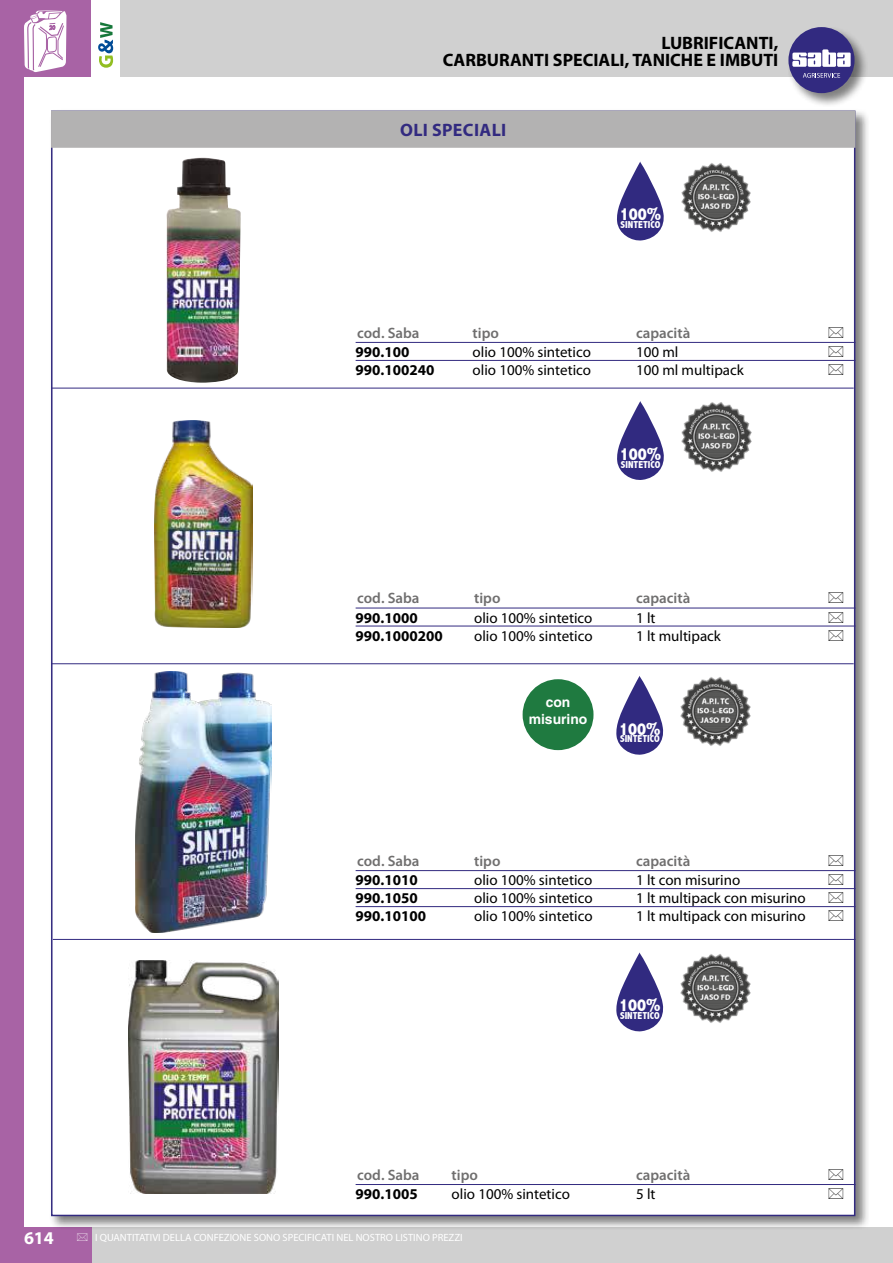
<style>
.page{position:relative;width:893px;height:1263px;background:#fff}
.page>*{position:absolute;margin:0;border:0;box-sizing:border-box;transform-origin:0 0}
.t1{font:700 18px/16.5px "Myriad Pro";color:#000;text-align:right}
.t2{font:700 18px "Myriad Pro";letter-spacing:.02em;color:#322a80}
.t3{font:700 18px "Myriad Pro";color:#fff}
.t4{font:800 condensed 17.7px "Abadi";color:#fff}
.t5{font:15px "Myriad Pro";color:#000}
.t6{font:600 15px "Myriad Pro";color:#706f6f}
.t7{font:700 15px "Myriad Pro";color:#000}
.t8{font:700 13.95px/16.6px "Helvetica";color:#fff;text-align:center}
.t9{font:10.5px "Myriad Pro";color:#fff}
.t10{font:800 condensed 10.05px "Abadi";color:#fff}
</style>
<div class="page">
<div style="left:0;top:1227px;width:893px;height:36px;background:#d0d0d0"></div>
<div style="left:0;top:0;width:893px;height:77px;background:#d0d0d0"></div>
<div style="left:0;top:0;width:24px;height:1263px;background:#a863a5"></div>
<div style="left:0;top:0;width:91px;height:77px;background:#a863a5"></div>
<div style="left:0;top:1227px;width:91px;height:36px;background:#a863a5"></div>
<div style="left:91px;top:0;width:29px;height:77px;background:#fff"></div>
<svg style="left:98px;top:22px;width:15px;height:46px"></svg>
<svg style="left:24px;top:10px;width:42px;height:62px;background:#e7d5e6"></svg>
<div style="left:49px;top:109px;width:821px;height:1122px;background:#000;opacity:.5"></div>
<div style="left:51px;top:111px;width:804px;height:1105px;background:#fff;border:2px solid #322a80"></div>
<hr style="left:51px;top:388px;width:803px;height:1px;background:#322a80">
<hr style="left:51px;top:663px;width:803px;height:1px;background:#322a80">
<hr style="left:53px;top:939px;width:802px;height:1px;background:#322a80">
<hr style="left:356px;top:342px;width:499px;height:1px;background:#322a80">
<hr style="left:356px;top:360px;width:499px;height:1px;background:#322a80">
<img style="left:166px;top:158px;width:75px;height:225px">
<svg style="left:617px;top:161px;width:47px;height:80px"></svg>
<img style="left:681px;top:163px;width:70px;height:69px">
<hr style="left:356px;top:608px;width:499px;height:1px;background:#322a80">
<hr style="left:356px;top:626px;width:499px;height:1px;background:#322a80">
<img style="left:155px;top:420px;width:97px;height:208px">
<svg style="left:617px;top:401px;width:47px;height:79px"></svg>
<img style="left:681px;top:402px;width:71px;height:70px">
<hr style="left:356px;top:870px;width:499px;height:1px;background:#322a80">
<hr style="left:356px;top:888px;width:499px;height:1px;background:#322a80">
<hr style="left:356px;top:906px;width:499px;height:1px;background:#322a80">
<img style="left:136px;top:671px;width:135px;height:261px">
<div style="left:523px;top:679px;width:70px;height:71px;background:#1f7a40;border-radius:50%"></div>
<svg style="left:616px;top:676px;width:48px;height:79px"></svg>
<img style="left:680px;top:677px;width:71px;height:69px">
<hr style="left:356px;top:1184px;width:499px;height:1px;background:#322a80">
<img style="left:129px;top:960px;width:149px;height:233px">
<svg style="left:616px;top:952px;width:48px;height:80px"></svg>
<img style="left:680px;top:954px;width:71px;height:69px">
<div style="left:52px;top:111px;width:803px;height:36px;background:#b3b2b2"></div>
<div style="left:51px;top:111px;width:804px;height:37px;border:2px solid #b3b2b2"></div>
<div style="left:787px;top:25px;width:82px;height:82px;background:#000;opacity:.5"></div>
<div style="left:788px;top:27px;width:66px;height:66px;background:#322a80;border-radius:50%"></div>
<svg style="left:803px;top:73px;width:37px;height:5px"></svg>
<svg style="left:792px;top:49px;width:59px;height:18px"></svg>
<p class="t1" style="left:443px;top:35px;width:337px">LUBRIFICANTI,<br>CARBURANTI SPECIALI, TANICHE E IMBUTI</p>
<p class="t2" style="left:400px;top:118px;width:108px">OLI SPECIALI</p>
<p class="t4" style="left:620px;top:204px;width:43px">100%</p>
<p class="t10" style="left:621px;top:219px;width:41px">SINTETICO</p>
<p class="t6" style="left:357px;top:323px;width:64px">cod. Saba</p>
<p class="t6" style="left:473px;top:323px;width:28px">tipo</p>
<p class="t6" style="left:636px;top:323px;width:56px">capacità</p>
<p class="t7" style="left:356px;top:342px;width:55px">990.100</p>
<p class="t5" style="left:473px;top:343px;width:120px">olio 100% sintetico</p>
<p class="t5" style="left:636px;top:343px;width:44px">100 ml</p>
<p class="t7" style="left:356px;top:360px;width:80px">990.100240</p>
<p class="t5" style="left:473px;top:361px;width:120px">olio 100% sintetico</p>
<p class="t5" style="left:636px;top:361px;width:109px">100 ml multipack</p>
<p class="t4" style="left:620px;top:444px;width:43px">100%</p>
<p class="t10" style="left:621px;top:458px;width:41px">SINTETICO</p>
<p class="t6" style="left:357px;top:589px;width:64px">cod. Saba</p>
<p class="t6" style="left:474px;top:589px;width:28px">tipo</p>
<p class="t6" style="left:636px;top:589px;width:56px">capacità</p>
<p class="t7" style="left:356px;top:608px;width:64px">990.1000</p>
<p class="t5" style="left:474px;top:608px;width:120px">olio 100% sintetico</p>
<p class="t5" style="left:636px;top:608px;width:21px">1 lt</p>
<p class="t7" style="left:356px;top:626px;width:89px">990.1000200</p>
<p class="t5" style="left:474px;top:626px;width:120px">olio 100% sintetico</p>
<p class="t5" style="left:636px;top:626px;width:86px">1 lt multipack</p>
<p class="t8" style="left:529px;top:694px;width:60px">con misurino</p>
<p class="t4" style="left:619px;top:718px;width:43px">100%</p>
<p class="t10" style="left:620px;top:733px;width:41px">SINTETICO</p>
<p class="t6" style="left:357px;top:851px;width:64px">cod. Saba</p>
<p class="t6" style="left:474px;top:851px;width:28px">tipo</p>
<p class="t6" style="left:636px;top:851px;width:56px">capacità</p>
<p class="t7" style="left:356px;top:870px;width:64px">990.1010</p>
<p class="t5" style="left:474px;top:871px;width:120px">olio 100% sintetico</p>
<p class="t5" style="left:636px;top:871px;width:106px">1 lt con misurino</p>
<p class="t7" style="left:356px;top:888px;width:64px">990.1050</p>
<p class="t5" style="left:474px;top:889px;width:120px">olio 100% sintetico</p>
<p class="t5" style="left:636px;top:889px;width:171px">1 lt multipack con misurino</p>
<p class="t7" style="left:356px;top:906px;width:72px">990.10100</p>
<p class="t5" style="left:474px;top:907px;width:120px">olio 100% sintetico</p>
<p class="t5" style="left:636px;top:907px;width:171px">1 lt multipack con misurino</p>
<p class="t4" style="left:619px;top:995px;width:43px">100%</p>
<p class="t10" style="left:620px;top:1010px;width:41px">SINTETICO</p>
<p class="t3" style="left:24px;top:1226px;width:31px">614</p>
<p class="t6" style="left:357px;top:1165px;width:64px">cod. Saba</p>
<p class="t6" style="left:452px;top:1165px;width:28px">tipo</p>
<p class="t6" style="left:636px;top:1165px;width:56px">capacità</p>
<p class="t7" style="left:356px;top:1184px;width:64px">990.1005</p>
<p class="t5" style="left:452px;top:1185px;width:120px">olio 100% sintetico</p>
<p class="t5" style="left:636px;top:1185px;width:21px">5 lt</p>
<p class="t9" style="left:95px;top:1231px;width:369px">I QUANTITATIVI DELLA CONFEZIONE SONO SPECIFICATI NEL NOSTRO LISTINO PREZZI</p>
</div>
